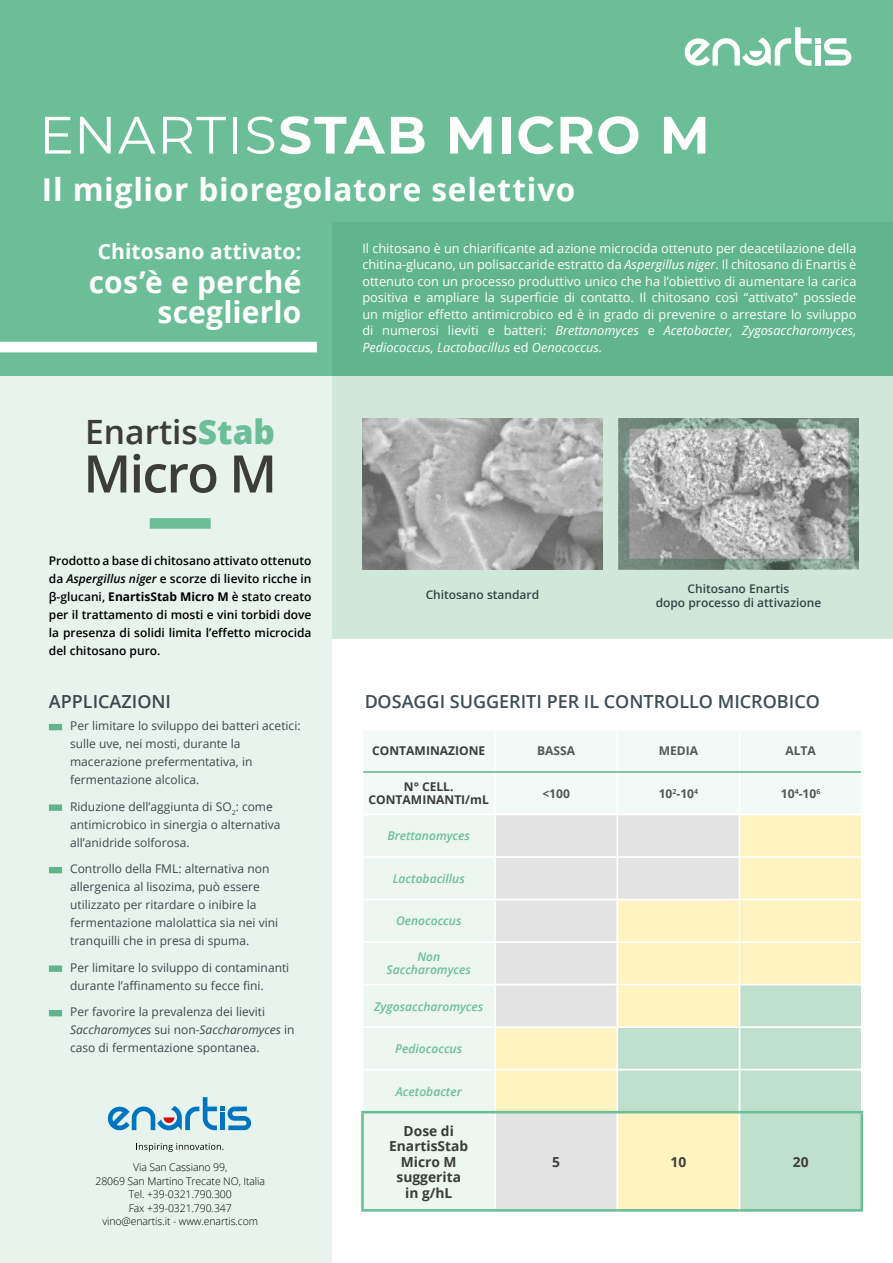
<style>
.page{position:relative;width:893px;height:1263px;background:#fff}
.page>*{position:absolute;margin:0;border:0;box-sizing:border-box;transform-origin:0 0}
.t1{font:700 52.5px "Montserrat";letter-spacing:.03em;color:#fff}
.t2{font:600 51.75px "Open Sans";letter-spacing:-.03em;color:#3c3c3b}
.t3{font:600 33.45px "Open Sans";color:#3c3c3b}
.t4{font:700 31.5px "Open Sans";letter-spacing:.025em;color:#fff}
.t5{font:700 30px/30px "Open Sans";letter-spacing:.005em;color:#fff;text-align:right}
.t6{font:700 21px "Open Sans";letter-spacing:.005em;color:#fff}
.t7{font:600 18px "Open Sans";color:#3f4e55}
.t8{font:700 13.8px/15.5px "Open Sans";color:#3c3c3b;text-align:center}
.t9{font:12.75px/16.5px "Open Sans";color:#fff;text-align:justify}
.t10{font:italic 600 12.15px/12.9px "Open Sans";color:#6cbe99;text-align:center}
.t11{font:700 12.15px/12.9px "Open Sans";color:#3c3c3b;text-align:center}
.t12{font:700 12.15px "Open Sans";color:#575756}
.t13{font:12px/18px "Open Sans";color:#3f4e55}
.t14{font:600 12px/18px "Open Sans";color:#000;text-align:justify}
.t15{font:600 12px/13.5px "Open Sans";color:#3f4e55;text-align:center}
.t16{font:300 10.5px/13.5px "Open Sans";letter-spacing:-.01em;color:#000;text-align:center}
.s1{font-weight:400}
.s2{font-weight:800;color:#6cbe99}
.s3{font-style:italic}
.s4{font-weight:700}
</style>
<div class="page">
<div style="left:0;top:376px;width:893px;height:887px;background:#e7f3ec"></div>
<div style="left:0;top:0;width:893px;height:375px;background:#6cbe99"></div>
<svg style="left:333px;top:223px;width:560px;height:416px;fill:#61b58d"></svg>
<div style="left:333px;top:639px;width:560px;height:624px;background:#fff"></div>
<img style="left:362px;top:418px;width:240px;height:151px">
<img style="left:630px;top:429px;width:218px;height:129px">
<div style="left:619px;top:418px;width:240px;height:151px;border:10px solid #6cbe99"></div>
<div style="left:0;top:342px;width:317px;height:10px;background:#fff"></div>
<div style="left:49px;top:724px;width:13px;height:6px;background:#61b58d"></div>
<div style="left:49px;top:804px;width:13px;height:7px;background:#61b58d"></div>
<div style="left:49px;top:867px;width:13px;height:6px;background:#61b58d"></div>
<div style="left:49px;top:965px;width:13px;height:7px;background:#61b58d"></div>
<div style="left:49px;top:1010px;width:13px;height:6px;background:#61b58d"></div>
<svg style="left:685px;top:27px;width:166px;height:39px"></svg>
<div style="left:150px;top:518px;width:61px;height:11px;background:#6cbe99"></div>
<div style="left:364px;top:731px;width:497px;height:82px;background:#f3f9f6"></div>
<div style="left:363px;top:815px;width:131px;height:394px;background:#edf6f1"></div>
<svg style="left:496px;top:815px;width:365px;height:394px;background:#efead3"></svg>
<svg style="left:618px;top:985px;width:243px;height:224px;background:#d3e6ca"></svg>
<hr style="left:494px;top:730px;width:2px;height:41px;background:#fff">
<hr style="left:616px;top:730px;width:2px;height:41px;background:#fff">
<hr style="left:739px;top:730px;width:1px;height:41px;background:#fff">
<hr style="left:494px;top:773px;width:2px;height:41px;background:#fff">
<hr style="left:616px;top:773px;width:2px;height:41px;background:#fff">
<hr style="left:739px;top:773px;width:1px;height:41px;background:#fff">
<hr style="left:616px;top:815px;width:2px;height:41px;background:#fff">
<hr style="left:739px;top:815px;width:1px;height:41px;background:#fff">
<hr style="left:616px;top:858px;width:2px;height:41px;background:#fff">
<hr style="left:739px;top:858px;width:1px;height:41px;background:#fff">
<hr style="left:616px;top:900px;width:2px;height:41px;background:#fff">
<hr style="left:739px;top:900px;width:1px;height:41px;background:#fff">
<hr style="left:616px;top:943px;width:2px;height:41px;background:#fff">
<hr style="left:739px;top:943px;width:1px;height:41px;background:#fff">
<hr style="left:616px;top:985px;width:2px;height:41px;background:#fff">
<hr style="left:739px;top:985px;width:1px;height:41px;background:#fff">
<hr style="left:616px;top:1028px;width:2px;height:41px;background:#fff">
<hr style="left:739px;top:1028px;width:1px;height:41px;background:#fff">
<hr style="left:616px;top:1070px;width:2px;height:41px;background:#fff">
<hr style="left:739px;top:1070px;width:1px;height:41px;background:#fff">
<hr style="left:616px;top:1113px;width:2px;height:96px;background:#fff">
<hr style="left:739px;top:1113px;width:1px;height:96px;background:#fff">
<hr style="left:362px;top:856px;width:133px;height:2px;background:#fff">
<hr style="left:495px;top:856px;width:122px;height:2px;background:#fff">
<hr style="left:617px;top:856px;width:122px;height:2px;background:#fff">
<hr style="left:739px;top:856px;width:124px;height:2px;background:#fff">
<hr style="left:362px;top:899px;width:133px;height:1px;background:#fff">
<hr style="left:495px;top:899px;width:122px;height:1px;background:#fff">
<hr style="left:617px;top:899px;width:122px;height:1px;background:#fff">
<hr style="left:739px;top:899px;width:124px;height:1px;background:#fff">
<hr style="left:362px;top:941px;width:133px;height:2px;background:#fff">
<hr style="left:495px;top:941px;width:122px;height:2px;background:#fff">
<hr style="left:617px;top:941px;width:122px;height:2px;background:#fff">
<hr style="left:739px;top:941px;width:124px;height:2px;background:#fff">
<hr style="left:362px;top:984px;width:133px;height:1px;background:#fff">
<hr style="left:495px;top:984px;width:122px;height:1px;background:#fff">
<hr style="left:617px;top:984px;width:122px;height:1px;background:#fff">
<hr style="left:739px;top:984px;width:124px;height:1px;background:#fff">
<hr style="left:362px;top:1026px;width:133px;height:2px;background:#fff">
<hr style="left:495px;top:1026px;width:122px;height:2px;background:#fff">
<hr style="left:617px;top:1026px;width:122px;height:2px;background:#fff">
<hr style="left:739px;top:1026px;width:124px;height:2px;background:#fff">
<hr style="left:362px;top:1069px;width:133px;height:1px;background:#fff">
<hr style="left:495px;top:1069px;width:122px;height:1px;background:#fff">
<hr style="left:617px;top:1069px;width:122px;height:1px;background:#fff">
<hr style="left:739px;top:1069px;width:124px;height:1px;background:#fff">
<hr style="left:495px;top:771px;width:122px;height:2px;background:#6cbe99">
<hr style="left:617px;top:771px;width:122px;height:2px;background:#6cbe99">
<hr style="left:739px;top:771px;width:122px;height:2px;background:#6cbe99">
<hr style="left:363px;top:771px;width:132px;height:2px;background:#6cbe99">
<hr style="left:361px;top:1111px;width:134px;height:2px;background:#6cbe99">
<hr style="left:361px;top:1113px;width:3px;height:96px;background:#6cbe99">
<hr style="left:495px;top:1111px;width:122px;height:2px;background:#6cbe99">
<hr style="left:617px;top:1111px;width:122px;height:2px;background:#6cbe99">
<hr style="left:739px;top:1111px;width:124px;height:2px;background:#6cbe99">
<hr style="left:860px;top:1113px;width:3px;height:96px;background:#6cbe99">
<hr style="left:361px;top:1209px;width:134px;height:3px;background:#6cbe99">
<hr style="left:495px;top:1209px;width:122px;height:3px;background:#6cbe99">
<hr style="left:617px;top:1209px;width:122px;height:3px;background:#6cbe99">
<hr style="left:739px;top:1209px;width:124px;height:3px;background:#6cbe99">
<svg style="left:136px;top:1143px;width:87px;height:9px"></svg>
<svg style="left:108px;top:1097px;width:143px;height:33px"></svg>
<h1 class="t1" style="left:39px;top:97px;width:672px"><span class="s1">ENARTIS</span>STAB MICRO M</h1>
<h3 class="t4" style="left:42px;top:167px;width:535px">Il miglior bioregolatore selettivo</h3>
<h3 class="t6" style="left:98px;top:236px;width:205px">Chitosano attivato:</h3>
<h3 class="t5" style="left:89px;top:266px;width:214px">cos’è e perché sceglierlo</h3>
<h3 class="t3" style="left:85px;top:409px;width:191px">Enartis<span class="s2">Stab</span></h3>
<h2 class="t2" style="left:83px;top:438px;width:195px">Micro M</h2>
<p class="t14" style="left:49px;top:551px;width:264px">Prodotto a base di chitosano attivato ottenuto da <span class="s3">Aspergillus niger</span> e scorze di lievito ricche in β-glucani, <span class="s4">EnartisStab Micro M</span> è stato creato per il trattamento di mosti e vini torbidi dove la presenza di solidi limita l’effetto microcida del chitosano puro.</p>
<h3 class="t7" style="left:49px;top:689px;width:124px">APPLICAZIONI</h3>
<p class="t13" style="left:70px;top:717px;width:232px">Per limitare lo sviluppo dei batteri acetici: sulle uve, nei mosti, durante la macerazione prefermentativa, in fermentazione alcolica.</p>
<p class="t13" style="left:70px;top:797px;width:212px">Riduzione dell’aggiunta di SO<sub>2</sub>: come antimicrobico in sinergia o alternativa all’anidride solforosa.</p>
<p class="t13" style="left:70px;top:860px;width:210px">Controllo della FML: alternativa non allergenica al lisozima, può essere utilizzato per ritardare o inibire la fermentazione malolattica sia nei vini tranquilli che in presa di spuma.</p>
<p class="t13" style="left:70px;top:958px;width:221px">Per limitare lo sviluppo di contaminanti durante l’affinamento su fecce fini.</p>
<p class="t13" style="left:70px;top:1003px;width:226px">Per favorire la prevalenza dei lieviti<br><span class="s3">Saccharomyces</span> sui non-<span class="s3">Saccharomyces</span> in caso di fermentazione spontanea.</p>
<p class="t16" style="left:95px;top:1160px;width:171px">Via San Cassiano 99,<br>28069 San Martino Trecate NO, Italia<br>Tel. +39-0321.790.300<br>Fax +39-0321.790.347 vino@enartis.it - www.enartis.com</p>
<p class="t9" style="left:362px;top:239px;width:496px">Il chitosano è un chiarificante ad azione microcida ottenuto per deacetilazione della chitina-glucano, un polisaccaride estratto da <span class="s3">Aspergillus niger</span>. Il chitosano di Enartis è ottenuto con un processo produttivo unico che ha l’obiettivo di aumentare la carica positiva e ampliare la superficie di contatto. Il chitosano così “attivato” possiede un miglior effetto antimicrobico ed è in grado di prevenire o arrestare lo sviluppo di numerosi lieviti e batteri: <span class="s3">Brettanomyces</span> e <span class="s3">Acetobacter, Zygosaccharomyces, Pediococcus, Lactobacillus</span> ed <span class="s3">Oenococcus.</span></p>
<p class="t15" style="left:425px;top:587px;width:115px">Chitosano standard</p>
<p class="t15" style="left:656px;top:582px;width:167px">Chitosano Enartis<br>dopo processo di attivazione</p>
<h3 class="t7" style="left:364px;top:689px;width:457px">DOSAGGI SUGGERITI PER IL CONTROLLO MICROBICO</h3>
<p class="t11" style="left:372px;top:744px;width:115px">CONTAMINAZIONE</p>
<p class="t12" style="left:537px;top:742px;width:40px">BASSA</p>
<p class="t12" style="left:659px;top:742px;width:41px">MEDIA</p>
<p class="t12" style="left:785px;top:742px;width:32px">ALTA</p>
<p class="t11" style="left:369px;top:780px;width:122px">N° CELL.<br>CONTAMINANTI/mL</p>
<p class="t12" style="left:542px;top:785px;width:29px">&lt;100</p>
<p class="t12" style="left:659px;top:785px;width:41px">10<sup>2</sup>-10<sup>4</sup></p>
<p class="t12" style="left:781px;top:785px;width:41px">10<sup>4</sup>-10<sup>6</sup></p>
<p class="t10" style="left:387px;top:829px;width:84px">Brettanomyces</p>
<p class="t10" style="left:393px;top:872px;width:74px">Lactobacillus</p>
<p class="t10" style="left:396px;top:914px;width:67px">Oenococcus</p>
<p class="t10" style="left:386px;top:950px;width:86px">Non<br>Saccharomyces</p>
<p class="t10" style="left:374px;top:999px;width:111px">Zygosaccharomyces</p>
<p class="t10" style="left:395px;top:1042px;width:68px">Pediococcus</p>
<p class="t10" style="left:396px;top:1084px;width:67px">Acetobacter</p>
<p class="t8" style="left:389px;top:1122px;width:81px">Dose di<br>EnartisStab<br>Micro M suggerita in g/hL</p>
<p class="t8" style="left:552px;top:1153px;width:9px">5</p>
<p class="t8" style="left:670px;top:1153px;width:17px">10</p>
<p class="t8" style="left:793px;top:1153px;width:17px">20</p>
</div>
